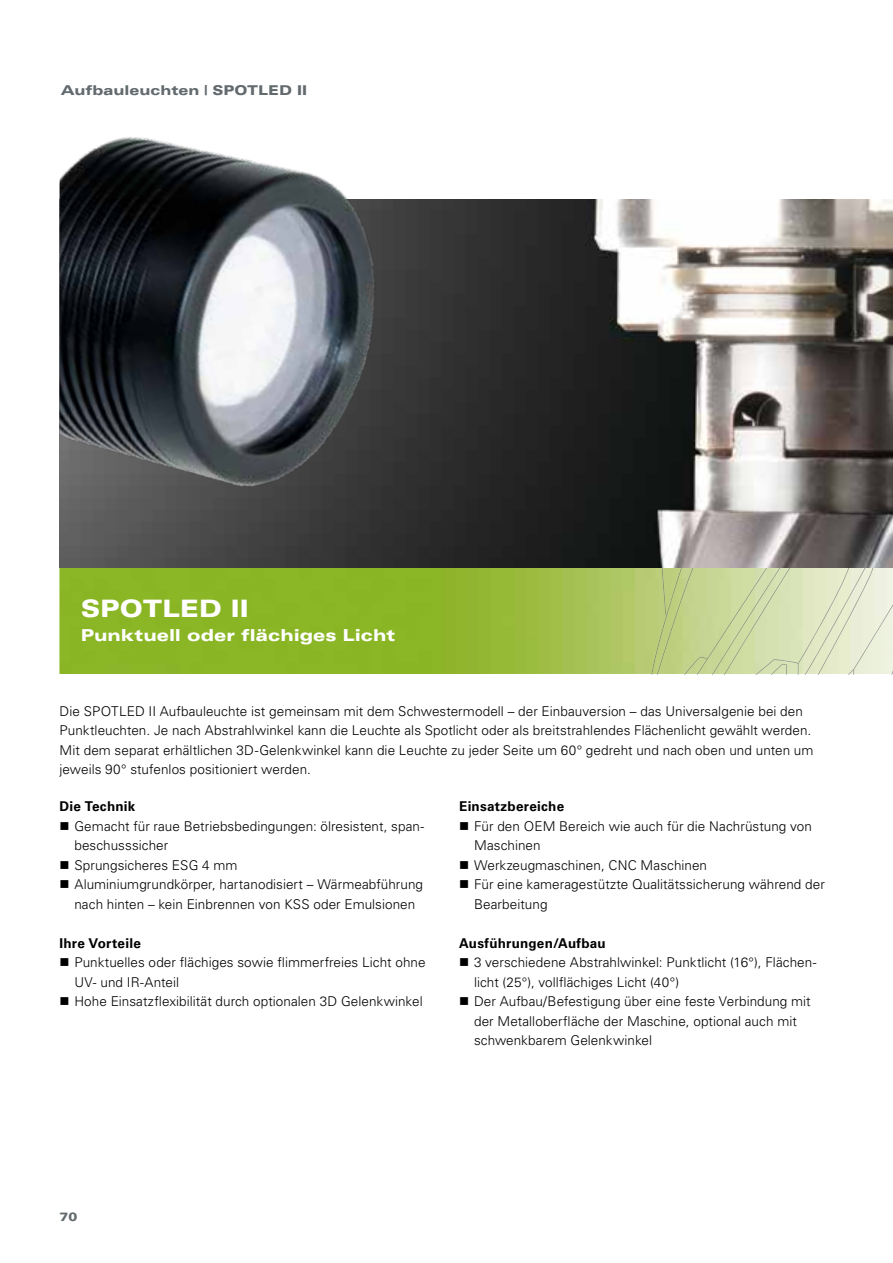
<style>
.page{position:relative;width:893px;height:1263px;background:#fff}
.page>*{position:absolute;margin:0;border:0;box-sizing:border-box;transform-origin:0 0}
.t1{font:900 expanded 24px "Univers LT Std";letter-spacing:-.01em;color:#fff}
.t2{font:900 expanded 16.5px "Univers LT Std";color:#fff}
.t3{font:300 13.5px/19.5px "Univers LT Std";letter-spacing:.005em;color:#000}
.t4{font:700 13.5px "Univers LT Std";letter-spacing:.015em;color:#000}
.t5{font:900 expanded 13.5px "Univers LT Std";color:#626a6e}
.t6{font:900 expanded 12px "Univers LT Std";color:#626a6e}
</style>
<div class="page">
<img style="left:59px;top:568px;width:591px;height:106px">
<svg style="left:650px;top:568px;width:243px;height:106px;background:#d3ddae"></svg>
<img style="left:662px;top:568px;width:4px;height:47px">
<svg style="left:59px;top:200px;width:834px;height:368px;background:#5d5c5a"></svg>
<img style="left:60px;top:137px;width:331px;height:382px">
<p class="t5" style="left:61px;top:82px;width:248px">Aufbauleuchten | SPOTLED II</p>
<h1 class="t1" style="left:81px;top:594px;width:170px">SPOTLED II</h1>
<p class="t2" style="left:81px;top:625px;width:316px">Punktuell oder flächiges Licht</p>
<p class="t3" style="left:60px;top:701px;width:755px">Die SPOTLED II Aufbauleuchte ist gemeinsam mit dem Schwestermodell – der Einbauversion – das Universalgenie bei den Punktleuchten. Je nach Abstrahlwinkel kann die Leuchte als Spotlicht oder als breitstrahlendes Flächenlicht gewählt werden.<br>Mit dem separat erhältlichen 3D-Gelenkwinkel kann die Leuchte zu jeder Seite um 60° gedreht und nach oben und unten um jeweils 90° stufenlos positioniert werden.</p>
<p class="t4" style="left:60px;top:799px;width:77px">Die Technik</p>
<p class="t3" style="left:74px;top:816px;width:351px">Gemacht für raue Betriebsbedingungen: ölresistent, span&shy;beschusssicher<br>Sprungsicheres ESG 4 mm<br>Aluminiumgrundkörper, hartanodisiert – Wärmeabführung nach hinten – kein Einbrennen von KSS oder Emulsionen</p>
<p class="t4" style="left:59px;top:935px;width:83px">Ihre Vorteile</p>
<p class="t3" style="left:74px;top:953px;width:353px">Punktuelles oder flächiges sowie flimmerfreies Licht ohne<br>UV- und IR-Anteil<br>Hohe Einsatzflexibilität durch optionalen 3D Gelenkwinkel</p>
<p class="t4" style="left:459px;top:799px;width:107px">Einsatzbereiche</p>
<p class="t3" style="left:474px;top:816px;width:352px">Für den OEM Bereich wie auch für die Nachrüstung von Maschinen<br>Werkzeugmaschinen, CNC Maschinen<br>Für eine kameragestützte Qualitätssicherung während der Bearbeitung</p>
<p class="t4" style="left:459px;top:935px;width:148px">Ausführungen/Aufbau</p>
<p class="t3" style="left:474px;top:953px;width:344px">3 verschiedene Abstrahlwinkel: Punktlicht (16°), Flächen&shy;licht (25°), vollflächiges Licht (40°)<br>Der Aufbau/Befestigung über eine feste Verbindung mit der Metalloberfläche der Maschine, optional auch mit schwenkbarem Gelenkwinkel</p>
<p class="t6" style="left:60px;top:1209px;width:19px">70</p>
</div>
